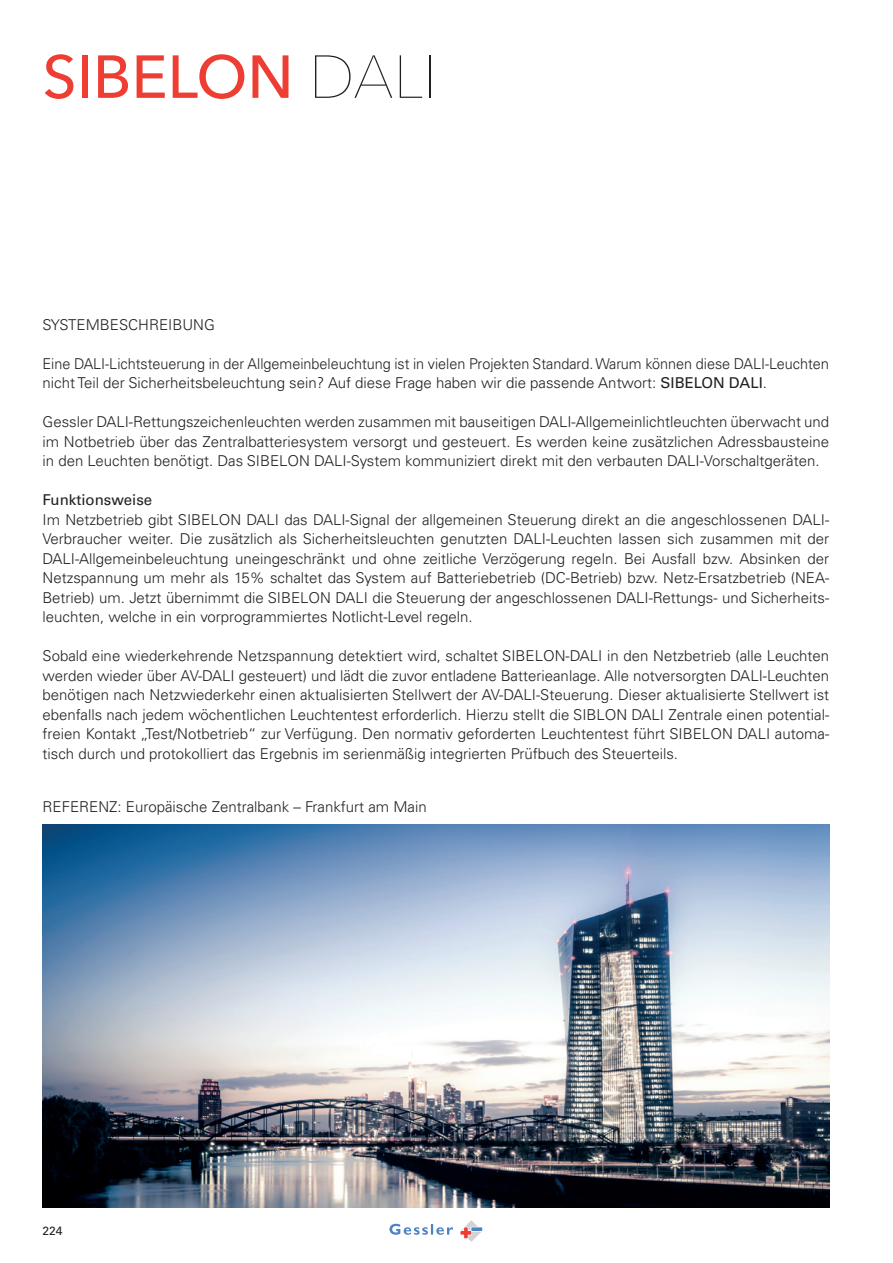
<style>
.page{position:relative;width:893px;height:1263px;background:#fff}
.page>*{position:absolute;margin:0;border:0;box-sizing:border-box;transform-origin:0 0}
.t1{font:500 60px "Avenir Next";color:#ee3e34}
.t2{font:300 15px/19.5px "Univers LT Pro 45";color:#231f20;text-align:justify}
.t3{font:300 15px/19.5px "Univers LT Pro 45";color:#231f20;scale:.96 1}
.t4{font:15px "Univers LT Pro 55 Roman";color:#231f20}
.t5{font:12px "Univers LT Pro 55 Roman";color:#231f20}
.s1{font-weight:200;color:#231f20}
.s2{font-family:"Univers LT Pro 55 Roman";font-weight:400}
</style>
<div class="page">
<svg style="left:460px;top:1220px;width:22px;height:21px"></svg>
<svg style="left:389px;top:1224px;width:64px;height:11px"></svg>
<img style="left:43px;top:825px;width:786px;height:383px">
<h1 class="t1" style="left:43px;top:26px;width:396px">SIBELON <span class="s1">DALI</span></h1>
<p class="t2" style="left:43px;top:314px;width:174px">SYSTEMBESCHREIBUNG</p>
<p class="t3" style="left:43px;top:353px;width:821px">Eine DALI-Lichtsteuerung in der Allgemeinbeleuchtung ist in vielen Projekten Standard. Warum können diese DALI-Leuchten nicht Teil der Sicherheitsbeleuchtung sein? Auf diese Frage haben wir die passende Antwort: <span class="s2">SIBELON DALI</span>.</p>
<p class="t2" style="left:43px;top:412px;width:788px">Gessler DALI-Rettungszeichenleuchten werden zusammen mit bauseitigen DALI-Allgemeinlichtleuchten überwacht und im Notbetrieb über das Zentralbatteriesystem versorgt und gesteuert. Es werden keine zusätzlichen Adressbausteine in den Leuchten benötigt. Das SIBELON DALI-System kommuniziert direkt mit den verbauten DALI-Vorschaltgeräten.</p>
<p class="t4" style="left:43px;top:490px;width:111px">Funktionsweise</p>
<p class="t2" style="left:43px;top:509px;width:788px">Im Netzbetrieb gibt SIBELON DALI das DALI-Signal der allgemeinen Steuerung direkt an die angeschlossenen DALI-Verbraucher weiter. Die zusätzlich als Sicherheitsleuchten genutzten DALI-Leuchten lassen sich zusammen mit der DALI-Allgemeinbeleuchtung uneingeschränkt und ohne zeitliche Verzögerung regeln. Bei Ausfall bzw. Absinken der Netzspannung um mehr als 15% schaltet das System auf Batteriebetrieb (DC-Betrieb) bzw. Netz-Ersatzbetrieb (NEA-Betrieb) um. Jetzt übernimmt die SIBELON DALI die Steuerung der angeschlossenen DALI-Rettungs- und Sicherheits&shy;leuchten, welche in ein vorprogrammiertes Notlicht-Level regeln.</p>
<p class="t2" style="left:43px;top:646px;width:788px">Sobald eine wiederkehrende Netzspannung detektiert wird, schaltet SIBELON-DALI in den Netzbetrieb (alle Leuchten werden wieder über AV-DALI gesteuert) und lädt die zuvor entladene Batterieanlage. Alle notversorgten DALI-Leuchten benötigen nach Netzwiederkehr einen aktualisierten Stellwert der AV-DALI-Steuerung. Dieser aktualisierte Stellwert ist ebenfalls nach jedem wöchentlichen Leuchtentest erforderlich. Hierzu stellt die SIBLON DALI Zentrale einen potential&shy;freien Kontakt „Test/Notbetrieb“ zur Verfügung. Den normativ geforderten Leuchtentest führt SIBELON DALI automa&shy;tisch durch und protokolliert das Ergebnis im serienmäßig integrierten Prüfbuch des Steuerteils.</p>
<p class="t2" style="left:43px;top:797px;width:386px">REFERENZ: Europäische Zentralbank – Frankfurt am Main</p>
<p class="t5" style="left:43px;top:1222px;width:22px">224</p>
</div>
